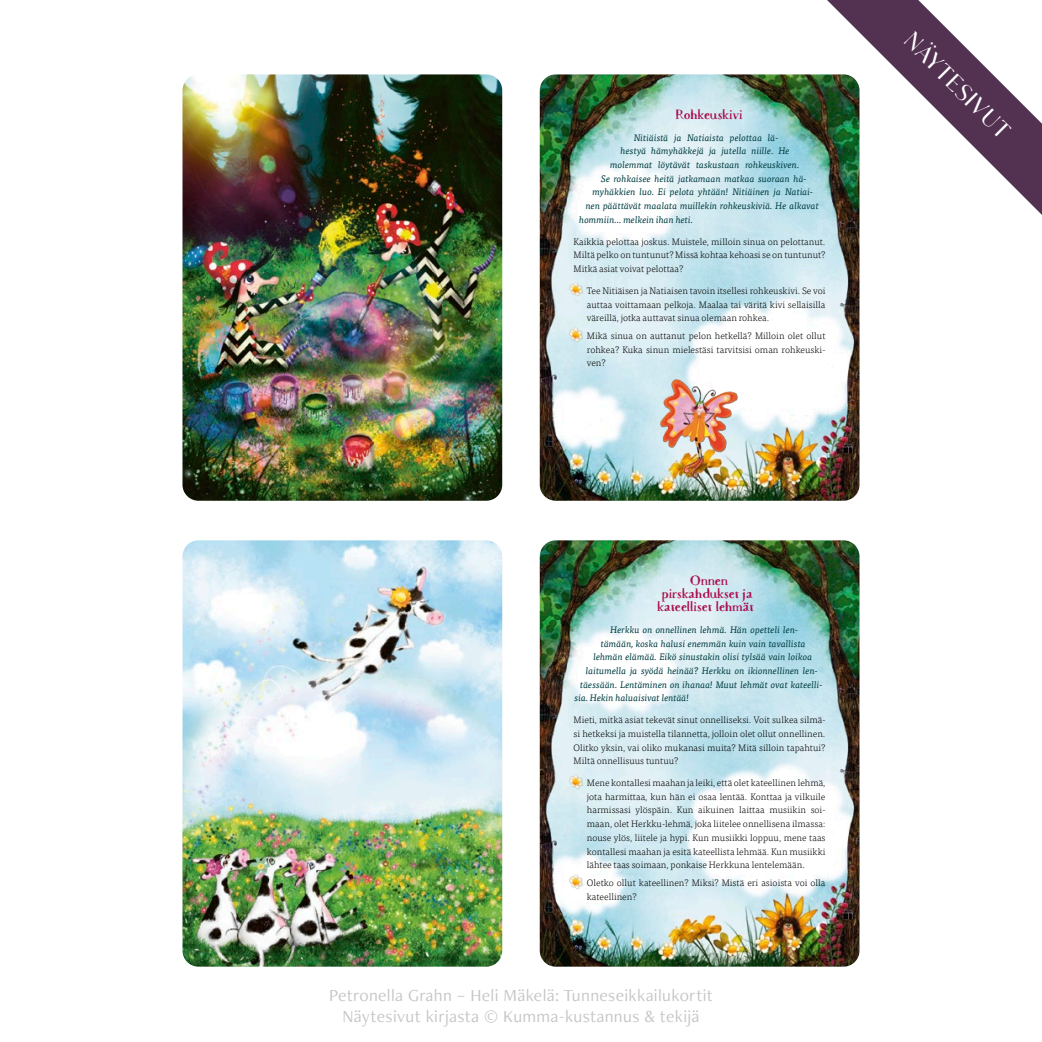
<style>
.page{position:relative;width:1042px;height:1042px;background:#fff}
.page>*{position:absolute;margin:0;border:0;box-sizing:border-box;transform-origin:0 0}
.t1{font:22.75px "Ivy Mode";color:#fff}
.t2{font:17.5px "Freight Neo Pro";letter-spacing:.02em;color:#c5c5c5}
.t3{font:700 14.17px/13.1px "Macarons";color:#a80c4e;text-align:center}
.t4{font:300 9.45px/13.7px "Tisa Pro";color:#000;text-align:justify}
.t5{font:italic 9.45px "Tisa Pro";color:#003e43}
</style>
<div class="page">
<svg style="left:827px;top:0;width:215px;height:215px"></svg>
<img style="left:182px;top:74px;width:320px;height:427px">
<img style="left:540px;top:74px;width:319px;height:427px">
<img style="left:182px;top:540px;width:320px;height:426px">
<img style="left:540px;top:540px;width:319px;height:426px">
<p class="t3" style="left:675px;top:108px;width:69px">Rohkeuskivi</p>
<p class="t5" style="left:634px;top:130px;width:146px">Nitiäistä ja Natiaista pelottaa lä-</p>
<p class="t5" style="left:620px;top:144px;width:171px">hestyä hämyhäkkejä ja jutella niille. He</p>
<p class="t5" style="left:610px;top:158px;width:190px">molemmat löytävät taskustaan rohkeuskiven.</p>
<p class="t5" style="left:601px;top:171px;width:207px">Se rohkaisee heitä jatkamaan matkaa suoraan hä-</p>
<p class="t5" style="left:592px;top:185px;width:222px">myhäkkien luo. Ei pelota yhtään! Nitiäinen ja Natiai-</p>
<p class="t5" style="left:586px;top:199px;width:235px">nen päättävät maalata muillekin rohkeuskiviä. He alkavat</p>
<p class="t5" style="left:579px;top:213px;width:115px">hommiin… melkein ihan heti.</p>
<p class="t4" style="left:573px;top:234px;width:253px">Kaikkia pelottaa joskus. Muistele, milloin sinua on pelottanut.<br>Miltä pelko on tuntunut? Missä kohtaa kehoasi se on tuntunut?<br>Mitkä asiat voivat pelottaa?</p>
<p class="t4" style="left:587px;top:283px;width:240px">Tee Nitiäisen ja Natiaisen tavoin itsellesi rohkeuskivi. Se voi auttaa voittamaan pelkoja. Maalaa tai väritä kivi sellaisilla väreillä, jotka auttavat sinua olemaan rohkea.</p>
<p class="t4" style="left:587px;top:328px;width:240px">Mikä sinua on auttanut pelon hetkellä? Milloin olet ollut rohkea? Kuka sinun mielestäsi tarvitsisi oman rohkeuski&shy;ven?</p>
<p class="t1" style="left:919px;top:26px;width:139px;rotate:45deg">NÄYTESIVUT</p>
<p class="t3" style="left:657px;top:574px;width:98px">Onnen pirskahdukset ja kateelliset lehmät</p>
<p class="t5" style="left:610px;top:622px;width:189px">Herkku on onnellinen lehmä. Hän opetteli len-</p>
<p class="t5" style="left:601px;top:636px;width:206px">tämään, koska halusi enemmän kuin vain tavallista</p>
<p class="t5" style="left:593px;top:650px;width:220px">lehmän elämää. Eikö sinustakin olisi tylsää vain loikoa</p>
<p class="t5" style="left:586px;top:664px;width:234px">laitumella ja syödä heinää? Herkku on ikionnellinen len-</p>
<p class="t5" style="left:580px;top:677px;width:244px">täessään. Lentäminen on ihanaa! Muut lehmät ovat kateelli-</p>
<p class="t5" style="left:574px;top:691px;width:116px">sia. Hekin haluaisivat lentää!</p>
<p class="t4" style="left:573px;top:712px;width:253px">Mieti, mitkä asiat tekevät sinut onnelliseksi. Voit sulkea silmä&shy;si hetkeksi ja muistella tilannetta, jolloin olet ollut onnellinen.<br>Olitko yksin, vai oliko mukanasi muita? Mitä silloin tapahtui?<br>Miltä onnellisuus tuntuu?</p>
<p class="t4" style="left:587px;top:775px;width:240px">Mene kontallesi maahan ja leiki, että olet kateellinen lehmä, jota harmittaa, kun hän ei osaa lentää. Konttaa ja vilkuile harmissasi ylöspäin. Kun aikuinen laittaa musiikin soi&shy;maan, olet Herkku-lehmä, joka liitelee onnellisena ilmassa: nouse ylös, liitele ja hypi. Kun musiikki loppuu, mene taas kontallesi maahan ja esitä kateellista lehmää. Kun musiikki lähtee taas soimaan, ponkaise Herkkuna lentelemään.</p>
<p class="t4" style="left:587px;top:875px;width:240px">Oletko ollut kateellinen? Miksi? Mistä eri asioista voi olla kateellinen?</p>
<p class="t2" style="left:329px;top:983px;width:385px">Petronella Grahn – Heli Mäkelä: Tunneseikkailukortit</p>
<p class="t2" style="left:342px;top:1004px;width:359px">Näytesivut kirjasta © Kumma-kustannus &amp; tekijä</p>
</div>
